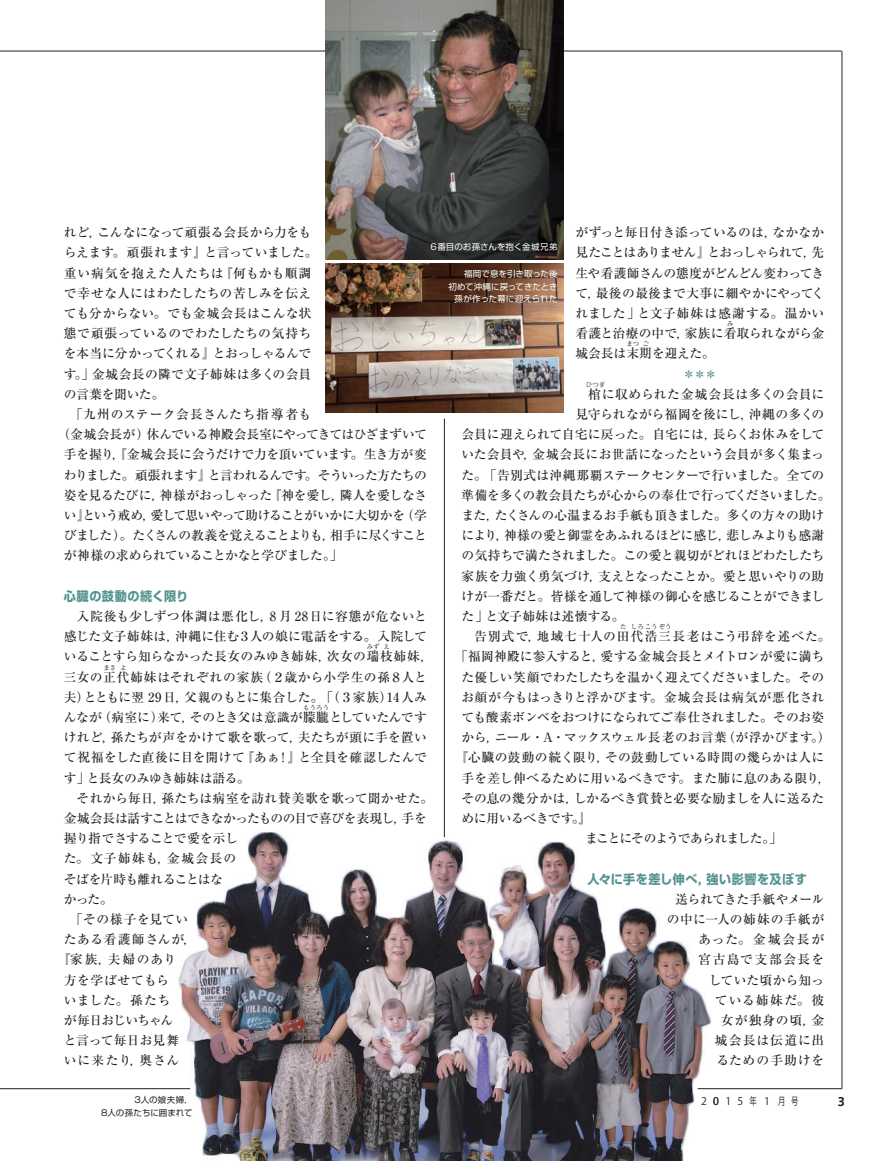
<style>
.page{position:relative;width:893px;height:1161px;background:#fff}
.page>*{position:absolute;margin:0;border:0;box-sizing:border-box;transform-origin:0 0}
.t1{font:500 12.75px/20.2px "Ryumin Pro";color:#231f20;text-align:justify}
.t2{font:500 12.75px/20.2px "Ryumin Pro";letter-spacing:-.02em;color:#231f20}
.t3{font:500 12.75px "Ryumin Pro";letter-spacing:.025em;color:#231f20}
.t4{font:500 12.75px/20.2px "Ryumin Pro";letter-spacing:.065em;color:#231f20;text-align:right}
.t5{font:500 12.75px "Ryumin Pro";letter-spacing:-.04em;color:#231f20}
.t6{font:500 12.75px "Ryumin Pro";letter-spacing:-.055em;color:#231f20}
.t7{font:500 12.75px "Ryumin Pro";letter-spacing:-.025em;color:#231f20}
.t8{font:500 12.75px "Ryumin Pro";letter-spacing:.035em;color:#231f20}
.t9{font:500 12.75px "Ryumin Pro";letter-spacing:.045em;color:#231f20}
.t10{font:500 12.75px "Ryumin Pro";letter-spacing:-.085em;color:#231f20}
.t11{font:700 12.75px "Shin Go Pro";letter-spacing:.04em;color:#559390;scale:.95 1}
.t12{font:500 12.75px "Ryumin Pro";letter-spacing:.04em;color:#231f20}
.t13{font:500 12.75px "Ryumin Pro";letter-spacing:.02em;color:#231f20}
.t14{font:500 12.75px "Ryumin Pro";letter-spacing:.05em;color:#231f20}
.t15{font:500 12.75px "Ryumin Pro";letter-spacing:.075em;color:#231f20}
.t16{font:500 12.75px "Ryumin Pro";letter-spacing:-.08em;color:#231f20}
.t17{font:500 12.75px "Ryumin Pro";letter-spacing:.095em;color:#231f20}
.t18{font:500 12.75px "Ryumin Pro";letter-spacing:-.045em;color:#231f20}
.t19{font:500 12.75px "Ryumin Pro";letter-spacing:-.06em;color:#231f20}
.t20{font:500 12.75px "Ryumin Pro";letter-spacing:.085em;color:#231f20}
.t21{font:500 12.75px "Ryumin Pro";color:#559390}
.t22{font:700 12.75px "Frutigerlds Lat";color:#231f20}
.t23{font:10.5px "Koz Go Pro";letter-spacing:.675em;color:#231f20}
.t24{font:8.55px/12.8px "Shin Go Pro";letter-spacing:.01em;color:#fff;text-align:right}
.t25{font:8.55px "Shin Go Pro";color:#231f20}
.t26{font:500 6.45px "Ryumin Pro";letter-spacing:.025em;color:#231f20}
</style>
<div class="page">
<hr style="left:842px;top:51px;width:1px;height:1038px;background:#231f20">
<img style="left:175px;top:810px;width:538px;height:351px">
<hr style="left:0;top:1088px;width:190px;height:1px;background:#231f20">
<hr style="left:0;top:51px;width:841px;height:1px;background:#231f20">
<hr style="left:698px;top:1088px;width:144px;height:1px;background:#231f20">
<img style="left:325px;top:264px;width:238px;height:148px">
<img style="left:325px;top:0;width:238px;height:259px">
<hr style="left:444px;top:418px;width:1px;height:419px;background:#231f20">
<p class="t1" style="left:575px;top:221px;width:251px">がずっと毎日付き添っているのは，なかなか見たことはありません』とおっしゃられて，先生や看護師さんの態度がどんどん変わってきて，最後の最後まで大事に細やかにやってくれました」と文子姉妹は感謝する。温かい看護と治療の中で，家族に看取られながら金</p>
<p class="t1" style="left:64px;top:221px;width:249px">れど，こんなになって頑張る会長から力をも</p>
<p class="t1" style="left:64px;top:242px;width:255px">らえます。頑張れます』と言っていました。</p>
<p class="t8" style="left:64px;top:263px;width:249px">重い病気を抱えた人たちは『何もかも順調</p>
<p class="t3" style="left:64px;top:283px;width:249px">で幸せな人にはわたしたちの苦しみを伝え</p>
<p class="t1" style="left:64px;top:302px;width:249px">ても分からない。でも金城会長はこんな状</p>
<p class="t3" style="left:64px;top:323px;width:249px">態で頑張っているのでわたしたちの気持ち</p>
<p class="t7" style="left:64px;top:344px;width:249px">を本当に分かってくれる』とおっしゃるんで</p>
<p class="t3" style="left:64px;top:364px;width:249px">す。」金城会長の隣で文子姉妹は多くの会員</p>
<p class="t7" style="left:64px;top:384px;width:102px">の言葉を聞いた。</p>
<p class="t9" style="left:70px;top:404px;width:243px">「九州のステーク会長さんたち指導者も</p>
<p class="t5" style="left:57px;top:424px;width:371px">（金城会長が）休んでいる神殿会長室にやってきてはひざまずいて</p>
<p class="t1" style="left:64px;top:443px;width:365px">手を握り，『金城会長に会うだけで力を頂いています。生き方が変</p>
<p class="t6" style="left:64px;top:465px;width:364px">わりました。頑張れます』と言われるんです。そういった方たちの</p>
<p class="t2" style="left:64px;top:484px;width:365px">姿を見るたびに，神様がおっしゃった『神を愛し，隣人を愛しなさ</p>
<p class="t6" style="left:64px;top:505px;width:365px">い』という戒め，愛して思いやって助けることがいかに大切かを（学</p>
<p class="t10" style="left:64px;top:525px;width:364px">びました）。たくさんの教義を覚えることよりも，相手に尽くすこと</p>
<p class="t5" style="left:64px;top:545px;width:280px">が神様の求められていることかなと学びました。」</p>
<p class="t11" style="left:64px;top:586px;width:133px">心臓の鼓動の続く限り</p>
<p class="t1" style="left:64px;top:605px;width:371px;text-align:center">入院後も少しずつ体調は悪化し，8 月 28日に容態が危ないと<br>感じた文子姉妹は，沖縄に住む３人の娘に電話をする。入院していることすら知らなかった長女のみゆき姉妹，次女の瑞枝姉妹，</p>
<p class="t24" style="left:431px;top:239px;width:128px">6番目のお孫さんを抱く金城兄弟</p>
<p class="t24" style="left:448px;top:266px;width:111px">福岡で息を引き取った後<br>初めて沖縄に戻ってきたとき孫が作った幕に迎えられた</p>
<p class="t26" style="left:727px;top:319px;width:8px">み</p>
<p class="t26" style="left:626px;top:339px;width:14px">まつ</p>
<p class="t26" style="left:642px;top:339px;width:8px">ご</p>
<p class="t1" style="left:575px;top:343px;width:141px">城会長は末期を迎えた。</p>
<p class="t21" style="left:682px;top:364px;width:36px">＊＊＊</p>
<p class="t14" style="left:588px;top:384px;width:238px">棺に収められた金城会長は多くの会員に</p>
<p class="t26" style="left:586px;top:379px;width:21px">ひつぎ</p>
<p class="t2" style="left:461px;top:403px;width:371px;text-indent:114px">見守られながら福岡を後にし，沖縄の多くの会員に迎えられて自宅に戻った。自宅には，長らくお休みをしていた会員や，金城会長にお世話になったという会員が多く集まった。「告別式は沖縄那覇ステークセンターで行いました。全ての準備を多くの教会員たちが心からの奉仕で行ってくださいました。また，たくさんの心温まるお手紙も頂きました。多くの方々の助けにより，神様の愛と御霊をあふれるほどに感じ，悲しみよりも感謝の気持ちで満たされました。この愛と親切がどれほどわたしたち家族を力強く勇気づけ，支えとなったことか。愛と思いやりの助けが一番だと。皆様を通して神様の御心を感じることができました」と文子姉妹は述懐する。</p>
<p class="t15" style="left:474px;top:626px;width:358px">告別式で，地域七十人の田代浩三長老はこう弔辞を述べた。</p>
<p class="t26" style="left:620px;top:622px;width:8px">た</p>
<p class="t26" style="left:631px;top:622px;width:42px">しろこうぞう</p>
<p class="t1" style="left:455px;top:645px;width:371px">「福岡神殿に参入すると，愛する金城会長とメイトロンが愛に満ち</p>
<p class="t2" style="left:461px;top:666px;width:364px">た優しい笑顔でわたしたちを温かく迎えてくださいました。その</p>
<p class="t8" style="left:461px;top:687px;width:364px">お顔が今もはっきりと浮かびます。金城会長は病気が悪化され</p>
<p class="t7" style="left:461px;top:707px;width:364px">ても酸素ボンベをおつけになられてご奉仕されました。そのお姿</p>
<p class="t1" style="left:461px;top:726px;width:371px">から，ニール・A・マックスウェル長老のお言葉（が浮かびます。）</p>
<p class="t3" style="left:455px;top:747px;width:371px">『心臓の鼓動の続く限り，その鼓動している時間の幾らかは人に</p>
<p class="t1" style="left:461px;top:767px;width:371px">手を差し伸べるために用いるべきです。また肺に息のある限り，</p>
<p class="t1" style="left:461px;top:787px;width:364px">その息の幾分かは，しかるべき賞賛と必要な励ましを人に送るた</p>
<p class="t2" style="left:461px;top:807px;width:132px">めに用いるべきです。』</p>
<p class="t16" style="left:585px;top:828px;width:198px">まことにそのようであられました。」</p>
<p class="t11" style="left:587px;top:868px;width:233px">人々に手を差し伸べ，強い影響を及ぼす</p>
<p class="t4" style="left:667px;top:888px;width:159px">送られてきた手紙やメールの中に一人の姉妹の手紙があった。金城会長が<br>宮古島で支部会長を<br>していた頃から知っ<br>ている姉妹だ。彼<br>女が独身の頃，金<br>城会長は伝道に出<br>るための手助けを</p>
<p class="t26" style="left:367px;top:642px;width:14px">みず</p>
<p class="t26" style="left:383px;top:642px;width:8px">え</p>
<p class="t12" style="left:64px;top:667px;width:364px">三女の正代姉妹はそれぞれの家族（２歳から小学生の孫８人と</p>
<p class="t26" style="left:103px;top:662px;width:14px">まさ</p>
<p class="t26" style="left:120px;top:662px;width:8px">よ</p>
<p class="t1" style="left:64px;top:686px;width:365px">夫）とともに翌 29日，父親のもとに集合した。「（３家族）14人みんなが（病室に）来て，そのとき父は意識が朦朧としていたんです</p>
<p class="t26" style="left:303px;top:702px;width:28px">もうろう</p>
<p class="t1" style="left:64px;top:726px;width:364px">けれど，孫たちが声をかけて歌を歌って，夫たちが頭に手を置いて祝福をした直後に目を開けて『あぁ！』と全員を確認したんです」と長女のみゆき姉妹は語る。</p>
<p class="t13" style="left:77px;top:788px;width:358px">それから毎日，孫たちは病室を訪れ賛美歌を歌って聞かせた。</p>
<p class="t2" style="left:64px;top:807px;width:364px">金城会長は話すことはできなかったものの目で喜びを表現し，手を</p>
<p class="t5" style="left:64px;top:828px;width:175px">握り指でさすることで愛を示し</p>
<p class="t17" style="left:64px;top:848px;width:174px">た。文子姉妹も，金城会長の</p>
<p class="t18" style="left:64px;top:869px;width:160px">そばを片時も離れることはな</p>
<p class="t1" style="left:64px;top:888px;width:51px">かった。</p>
<p class="t9" style="left:70px;top:909px;width:120px">「その様子を見てい</p>
<p class="t14" style="left:64px;top:929px;width:134px">たある看護師さんが，</p>
<p class="t1" style="left:57px;top:948px;width:120px">『家族，夫婦のあり</p>
<p class="t9" style="left:64px;top:970px;width:106px">方を学ばせてもら</p>
<p class="t1" style="left:64px;top:989px;width:108px">いました。孫たち</p>
<p class="t19" style="left:64px;top:1010px;width:111px">が毎日おじいちゃん</p>
<p class="t1" style="left:64px;top:1029px;width:117px">と言って毎日お見舞</p>
<p class="t20" style="left:64px;top:1050px;width:117px">いに来たり，奥さん</p>
<p class="t25" style="left:134px;top:1092px;width:60px">3人の娘夫婦，</p>
<p class="t23" style="left:701px;top:1094px;width:19px">2 0</p>
<p class="t25" style="left:101px;top:1105px;width:93px">8人の孫たちに囲まれて</p>
<p class="t23" style="left:725px;top:1094px;width:75px">15年 1月号</p>
<p class="t22" style="left:838px;top:1091px;width:9px">3</p>
</div>
